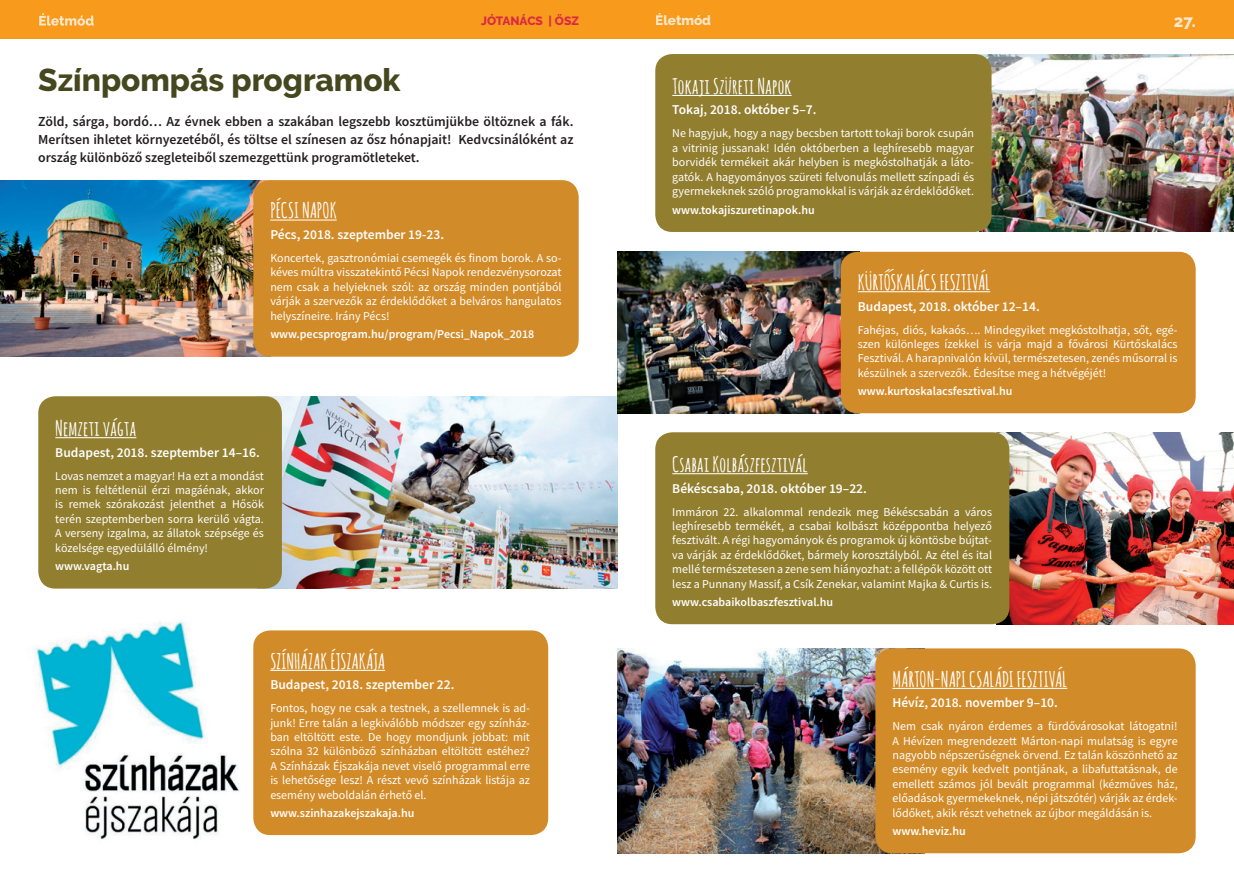
<style>
.page{position:relative;width:1234px;height:885px;background:#fff}
.page>*{position:absolute;margin:0;border:0;box-sizing:border-box;transform-origin:0 0}
.t1{font:800 31.5px "Raleway";color:#45471f}
.t2{font:700 21px "Amatic SC";color:#fff}
.t3{font:800 16.5px "Raleway";color:#fee8cb}
.t4{font:600 13.8px/18px "Source Sans Pro";color:#231f20;text-align:justify}
.t5{font:600 13.5px "Source Sans Pro";color:#fff}
.t6{font:800 13.5px "Raleway";color:#fee8cb}
.t7{font:12px/14.4px "Source Sans Pro";color:#fff;text-align:justify}
.t8{font:600 12px "Source Sans Pro";color:#fff}
.t9{font:800 12px "Raleway";color:#da2944}
</style>
<div class="page">
<img style="left:0;top:180px;width:266px;height:176px">
<img style="left:269px;top:396px;width:348px;height:192px">
<img style="left:34px;top:621px;width:310px;height:219px">
<img style="left:979px;top:54px;width:254px;height:178px">
<img style="left:617px;top:252px;width:236px;height:161px">
<img style="left:996px;top:432px;width:237px;height:192px">
<img style="left:617px;top:648px;width:271px;height:205px">
<div style="left:253px;top:180px;width:325px;height:176px;background:#d28b29;border-radius:17px"></div>
<hr style="left:270px;top:219px;width:67px;height:1px;background:#fff">
<div style="left:38px;top:396px;width:244px;height:192px;background:#927e2f;border-radius:17px"></div>
<hr style="left:55px;top:437px;width:81px;height:1px;background:#fff">
<div style="left:655px;top:432px;width:354px;height:192px;background:#927e2f;border-radius:17px"></div>
<hr style="left:672px;top:473px;width:135px;height:1px;background:#fff">
<div style="left:655px;top:54px;width:336px;height:178px;background:#927e2f;border-radius:17px"></div>
<hr style="left:672px;top:95px;width:119px;height:1px;background:#fff">
<div style="left:253px;top:630px;width:295px;height:205px;background:#d28b29;border-radius:17px"></div>
<hr style="left:270px;top:669px;width:115px;height:1px;background:#fff">
<div style="left:840px;top:252px;width:355px;height:161px;background:#d28b29;border-radius:17px"></div>
<hr style="left:857px;top:291px;width:133px;height:1px;background:#fff">
<div style="left:875px;top:648px;width:320px;height:205px;background:#d28b29;border-radius:17px"></div>
<hr style="left:892px;top:687px;width:174px;height:1px;background:#fff">
<div style="left:0;top:0;width:1233px;height:38px;background:#f89a1c"></div>
<svg style="left:39px;top:13px;width:55px;height:13px"></svg>
<p class="t9" style="left:481px;top:14px;width:99px">JÓTANÁCS | ŐSZ</p>
<p class="t6" style="left:655px;top:13px;width:57px">Életmód</p>
<h3 class="t3" style="left:1173px;top:12px;width:23px">27.</h3>
<h1 class="t1" style="left:38px;top:62px;width:363px">Színpompás programok</h1>
<p class="t4" style="left:38px;top:112px;width:536px">Zöld, sárga, bordó… Az évnek ebben a szakában legszebb kosztümjükbe öltöznek a fák.<br>Merítsen ihletet környezetéből, és töltse el színesen az ősz hónapjait! Kedvcsinálóként az ország különböző szegleteiből szemezgettünk programötleteket.</p>
<h2 class="t2" style="left:270px;top:196px;width:68px">PÉCSI NAPOK</h2>
<p class="t5" style="left:270px;top:225px;width:175px">Pécs, 2018. szeptember 19-23.</p>
<p class="t7" style="left:270px;top:250px;width:293px">Koncertek, gasztronómiai csemegék és finom borok. A so&shy;kéves múltra visszatekintő Pécsi Napok rendezvénysorozat nem csak a helyieknek szól: az ország minden pontjából várják a szervezők az érdeklődőket a belváros hangulatos helyszíneire. Irány Pécs!</p>
<p class="t8" style="left:270px;top:326px;width:265px">www.pecsprogram.hu/program/Pecsi_Napok_2018</p>
<h2 class="t2" style="left:55px;top:413px;width:83px">Nemzeti vágta</h2>
<p class="t5" style="left:55px;top:443px;width:206px">Budapest, 2018. szeptember 14–16.</p>
<p class="t7" style="left:55px;top:468px;width:210px">Lovas nemzet a magyar! Ha ezt a mondást nem is feltétlenül érzi magáénak, akkor is remek szórakozást jelenthet a Hősök terén szeptemberben sorra kerülő vágta.<br>A verseny izgalma, az állatok szépsége és közelsége egyedülálló élmény!</p>
<p class="t8" style="left:55px;top:558px;width:75px">www.vagta.hu</p>
<h2 class="t2" style="left:270px;top:646px;width:116px">SZÍNHÁZAK ÉJSZAKÁJA</h2>
<p class="t5" style="left:270px;top:675px;width:185px">Budapest, 2018. szeptember 22.</p>
<p class="t7" style="left:270px;top:700px;width:261px">Fontos, hogy ne csak a testnek, a szellemnek is ad&shy;junk! Erre talán a legkiválóbb módszer egy színház&shy;ban eltöltött este. De hogy mondjunk jobbat: mit szólna 32 különböző színházban eltöltött estéhez?<br>A Színházak Éjszakája nevet viselő programmal erre is lehetősége lesz! A részt vevő színházak listája az esemény weboldalán érhető el.</p>
<p class="t8" style="left:270px;top:805px;width:146px">www.szinhazakejszakaja.hu</p>
<h2 class="t2" style="left:672px;top:71px;width:121px">Tokaji Szüreti Napok</h2>
<p class="t5" style="left:672px;top:101px;width:146px">Tokaj, 2018. október 5–7.</p>
<p class="t7" style="left:672px;top:126px;width:303px">Ne hagyjuk, hogy a nagy becsben tartott tokaji borok csupán a vitrinig jussanak! Idén októberben a leghíresebb magyar borvidék termékeit akár helyben is megkóstolhatják a láto&shy;gatók. A hagyományos szüreti felvonulás mellett színpadi és gyermekeknek szóló programokkal is várják az érdeklődőket.</p>
<p class="t8" style="left:672px;top:202px;width:144px">www.tokajiszuretinapok.hu</p>
<h2 class="t2" style="left:857px;top:267px;width:134px">KÜRTŐSKALÁCS FESZTIVÁL</h2>
<p class="t5" style="left:857px;top:297px;width:183px">Budapest, 2018. október 12–14.</p>
<p class="t7" style="left:857px;top:322px;width:321px">Fahéjas, diós, kakaós…. Mindegyiket megkóstolhatja, sőt, egé&shy;szen különleges ízekkel is várja majd a fővárosi Kürtőskalács Fesztivál. A harapnivalón kívül, természetesen, zenés műsorral is készülnek a szervezők. Édesítse meg a hétvégéjét!</p>
<p class="t8" style="left:857px;top:383px;width:156px">www.kurtoskalacsfesztival.hu</p>
<h2 class="t2" style="left:672px;top:449px;width:137px">Csabai Kolbászfesztivál</h2>
<p class="t5" style="left:672px;top:479px;width:196px">Békéscsaba, 2018. október 19–22.</p>
<p class="t7" style="left:672px;top:504px;width:321px">Immáron 22. alkalommal rendezik meg Békéscsabán a város leghíresebb termékét, a csabai kolbászt középpontba helyező fesztivált. A régi hagyományok és programok új köntösbe bújtat&shy;va várják az érdeklődőket, bármely korosztályból. Az étel és ital mellé természetesen a zene sem hiányozhat: a fellépők között ott lesz a Punnany Massif, a Csík Zenekar, valamint Majka &amp; Curtis is.</p>
<p class="t8" style="left:672px;top:594px;width:162px">www.csabaikolbaszfesztival.hu</p>
<h2 class="t2" style="left:892px;top:664px;width:176px">MÁRTON-NAPI CSALÁDI FESZTIVÁL</h2>
<p class="t5" style="left:892px;top:693px;width:167px">Hévíz, 2018. november 9–10.</p>
<p class="t7" style="left:892px;top:718px;width:287px">Nem csak nyáron érdemes a fürdővárosokat látogatni!<br>A Hévízen megrendezett Márton-napi mulatság is egyre nagyobb népszerűségnek örvend. Ez talán köszönhető az esemény egyik kedvelt pontjának, a libafuttatásnak, de emellett számos jól bevált programmal (kézműves ház, előadások gyermekeknek, népi játszótér) várják az érdek&shy;lődőket, akik részt vehetnek az újbor megáldásán is.</p>
<p class="t8" style="left:892px;top:823px;width:75px">www.heviz.hu</p>
</div>
